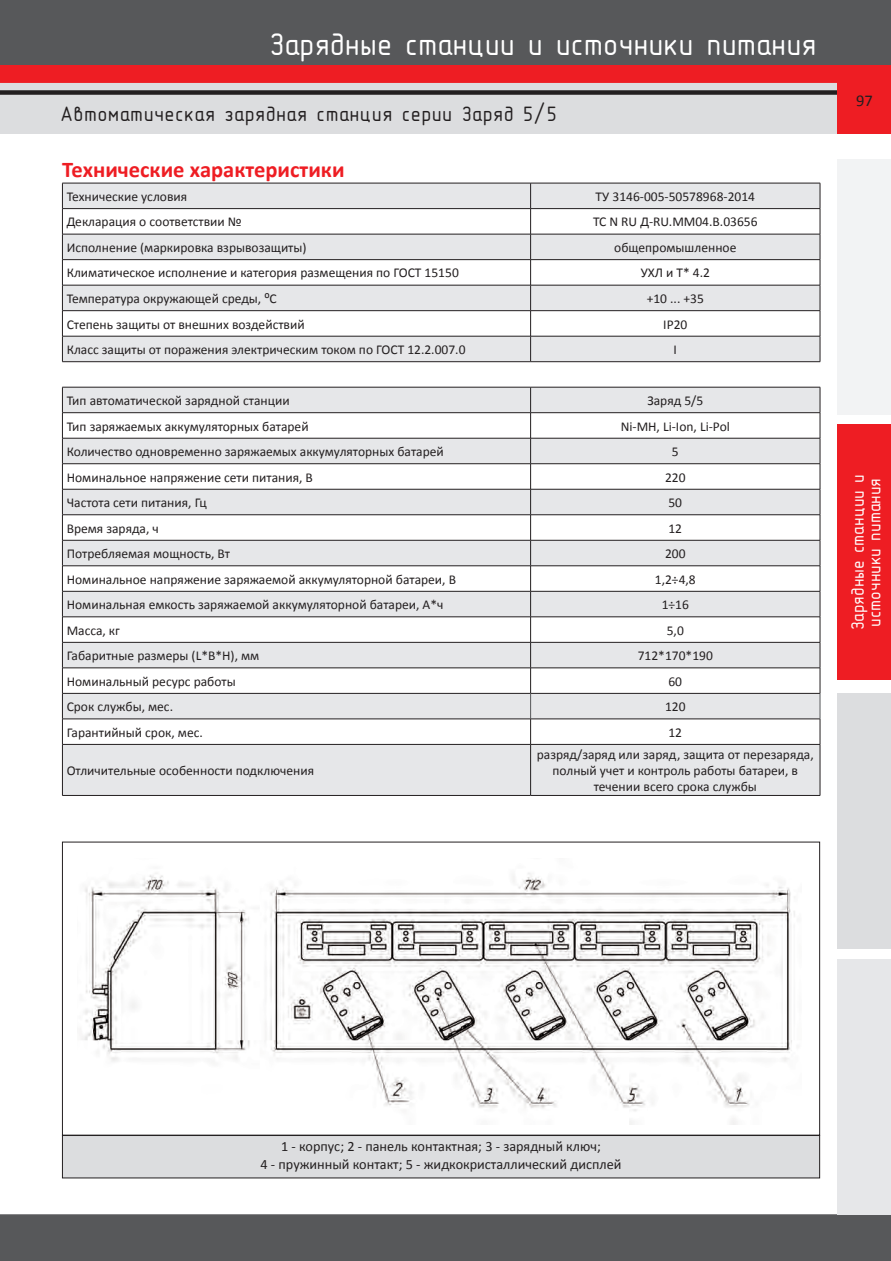
<style>
.page{position:relative;width:891px;height:1261px;background:#fff}
.page>*{position:absolute;margin:0;border:0;box-sizing:border-box;transform-origin:0 0}
.t1{font:31.5px "GOST 2.304 81 type B";color:#fff}
.Подзаголовок{font:700 22.5px "Calibri";color:#ee1d23}
.Заголовок{font:21px "GOST 2.304 81 type B";letter-spacing:.02em;color:#231f20}
.t2{font:18px/16.5px "GOST 2.304 81 type B";color:#fff}
.t3{font:16.5px "Calibri";color:#231f20}
.Общий_текст{font:14.25px "Calibri";color:#231f20}
.таблица{font:13.5px/16.2px "Calibri";color:#231f20;text-align:center}
</style>
<div class="page">
<div style="left:0;top:0;width:890px;height:66px;background:#57585a"></div>
<div style="left:0;top:66px;width:890px;height:17px;background:#ee1d23"></div>
<div style="left:0;top:83px;width:836px;height:51px;background:#dcdddf"></div>
<div style="left:0;top:90px;width:837px;height:5px;background:#231f20"></div>
<div style="left:836px;top:66px;width:54px;height:68px;background:#ee1d23"></div>
<div style="left:836px;top:159px;width:54px;height:256px;background:#f2f3f4"></div>
<div style="left:836px;top:693px;width:54px;height:255px;background:#dcdddf"></div>
<div style="left:836px;top:959px;width:54px;height:255px;background:#e6e7e9"></div>
<div style="left:836px;top:425px;width:54px;height:255px;background:#ee1d23"></div>
<svg style="left:62px;top:183px;width:758px;height:179px"></svg>
<hr style="left:62px;top:361px;width:468px;height:1px;background:#231f20">
<hr style="left:530px;top:361px;width:289px;height:1px;background:#231f20">
<hr style="left:530px;top:795px;width:289px;height:1px;background:#231f20">
<hr style="left:62px;top:795px;width:468px;height:1px;background:#231f20">
<svg style="left:62px;top:387px;width:758px;height:408px"></svg>
<img style="left:81px;top:873px;width:714px;height:251px">
<div style="left:62px;top:1135px;width:757px;height:43px;background:#dcdddf"></div>
<div style="left:62px;top:1135px;width:757px;height:43px;border:1px solid #231f20"></div>
<div style="left:0;top:1214px;width:891px;height:47px;background:#57585a"></div>
<h1 class="t1" style="left:269px;top:27px;width:548px">Зарядные станции и источники питания</h1>
<p class="Заголовок" style="left:60px;top:103px;width:498px">Автоматическая зарядная станция серии Заряд 5/5</p>
<p class="Подзаголовок" style="left:62px;top:155px;width:284px">Технические характеристики</p>
<p class="таблица" style="left:67px;top:188px;width:122px">Технические условия</p>
<p class="таблица" style="left:595px;top:188px;width:161px">ТУ 3146-005-50578968-2014</p>
<p class="таблица" style="left:67px;top:214px;width:176px">Декларация о соответствии №</p>
<p class="таблица" style="left:592px;top:214px;width:166px">ТС N RU Д-RU.ММ04.В.03656</p>
<p class="таблица" style="left:67px;top:239px;width:241px">Исполнение (маркировка взрывозащиты)</p>
<p class="таблица" style="left:614px;top:239px;width:124px">общепромышленное</p>
<p class="таблица" style="left:67px;top:265px;width:393px">Климатическое исполнение и категория размещения по ГОСТ 15150</p>
<p class="таблица" style="left:640px;top:265px;width:71px">УХЛ и Т* 4.2</p>
<p class="таблица" style="left:67px;top:290px;width:211px">Температура окружающей среды, ⁰С</p>
<p class="таблица" style="left:646px;top:290px;width:59px">+10 ... +35</p>
<p class="таблица" style="left:67px;top:316px;width:239px">Степень защиты от внешних воздействий</p>
<p class="таблица" style="left:663px;top:316px;width:26px">IP20</p>
<p class="таблица" style="left:67px;top:341px;width:400px">Класс защиты от поражения электрическим током по ГОСТ 12.2.007.0</p>
<p class="таблица" style="left:673px;top:341px;width:5px">I</p>
<p class="таблица" style="left:67px;top:392px;width:224px">Тип автоматической зарядной станции</p>
<p class="таблица" style="left:647px;top:392px;width:57px">Заряд 5/5</p>
<p class="таблица" style="left:67px;top:418px;width:243px">Тип заряжаемых аккумуляторных батарей</p>
<p class="таблица" style="left:620px;top:418px;width:111px">Ni-MH, Li-Ion, Li-Pol</p>
<p class="таблица" style="left:67px;top:443px;width:378px">Количество одновременно заряжаемых аккумуляторных батарей</p>
<p class="таблица" style="left:671px;top:443px;width:8px">5</p>
<p class="таблица" style="left:67px;top:469px;width:248px">Номинальное напряжение сети питания, В</p>
<p class="таблица" style="left:664px;top:469px;width:22px">220</p>
<p class="таблица" style="left:67px;top:494px;width:141px">Частота сети питания, Гц</p>
<p class="таблица" style="left:668px;top:494px;width:15px">50</p>
<p class="таблица" style="left:67px;top:520px;width:94px">Время заряда, ч</p>
<p class="таблица" style="left:668px;top:520px;width:15px">12</p>
<p class="таблица" style="left:67px;top:545px;width:165px">Потребляемая мощность, Вт</p>
<p class="таблица" style="left:664px;top:545px;width:22px">200</p>
<p class="таблица" style="left:67px;top:571px;width:390px">Номинальное напряжение заряжаемой аккумуляторной батареи, В</p>
<p class="таблица" style="left:654px;top:571px;width:42px">1,2÷4,8</p>
<p class="таблица" style="left:67px;top:597px;width:378px">Номинальная емкость заряжаемой аккумуляторной батареи, А*ч</p>
<p class="таблица" style="left:661px;top:597px;width:29px">1÷16</p>
<p class="таблица" style="left:67px;top:622px;width:55px">Масса, кг</p>
<p class="таблица" style="left:666px;top:622px;width:19px">5,0</p>
<p class="таблица" style="left:67px;top:648px;width:194px">Габаритные размеры (L*B*H), мм</p>
<p class="таблица" style="left:637px;top:648px;width:77px">712*170*190</p>
<p class="таблица" style="left:67px;top:673px;width:170px">Номинальный ресурс работы</p>
<p class="таблица" style="left:668px;top:673px;width:15px">60</p>
<p class="таблица" style="left:67px;top:699px;width:108px">Срок службы, мес.</p>
<p class="таблица" style="left:664px;top:699px;width:22px">120</p>
<p class="таблица" style="left:67px;top:724px;width:138px">Гарантийный срок, мес.</p>
<p class="таблица" style="left:668px;top:724px;width:15px">12</p>
<p class="таблица" style="left:67px;top:762px;width:249px">Отличительные особенности подключения</p>
<p class="таблица" style="left:536px;top:746px;width:278px">разряд/заряд или заряд, защита от перезаряда, полный учет и контроль работы батареи, в течении всего срока службы</p>
<p class="t3" style="left:855px;top:90px;width:18px">97</p>
<h3 class="t2" style="left:849px;top:630px;width:158px;rotate:-90deg">Зарядные станции и источники питания</h3>
<p class="Общий_текст" style="left:281px;top:1137px;width:321px">1 - корпус; 2 - панель контактная; 3 - зарядный ключ;</p>
<p class="Общий_текст" style="left:260px;top:1155px;width:362px">4 - пружинный контакт; 5 - жидкокристаллический дисплей</p>
</div>
